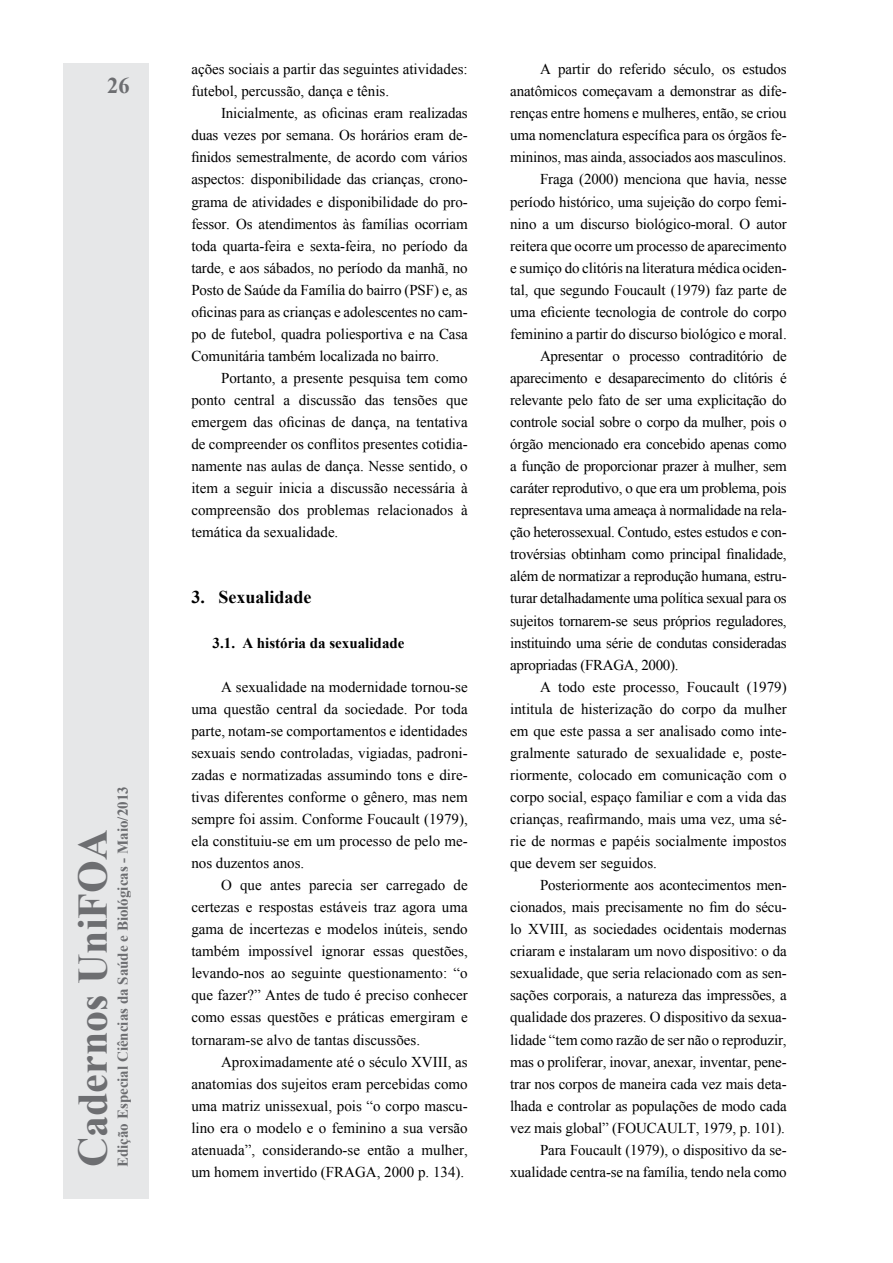
<style>
.page{position:relative;width:893px;height:1263px;background:#fff}
.page>*{position:absolute;margin:0;border:0;box-sizing:border-box;transform-origin:0 0}
.t1{font:700 42px "Times New Roman";color:#6d6e71}
.t2{font:700 22.5px "Times New Roman";color:#6d6e71}
.t3{font:700 18px "Times New Roman";color:#000}
.t4{font:15px/22px "Times New Roman";letter-spacing:-.01em;color:#000;text-align:justify}
.t5{font:700 15px "Times New Roman";color:#6d6e71}
.t6{font:700 15px "Times New Roman";color:#000}
</style>
<div class="page">
<div style="left:64px;top:64px;width:85px;height:1135px;background:#e6e7e8"></div>
<h2 class="t2" style="left:107px;top:70px;width:24px">26</h2>
<h1 class="t1" style="left:64px;top:1167px;width:339px;rotate:-90deg">Cadernos UniFOA</h1>
<p class="t5" style="left:113px;top:1167px;width:382px;rotate:-90deg">Edição Especial Ciências da Saúde e Biológicas - Maio/2013</p>
<p class="t4" style="left:191px;top:58px;width:278px">ações sociais a partir das seguintes atividades: futebol, percussão, dança e tênis.</p>
<p class="t4" style="left:191px;top:102px;width:278px;text-indent:30px">Inicialmente, as oficinas eram realizadas duas vezes por semana. Os horários eram de&shy;finidos semestralmente, de acordo com vários aspectos: disponibilidade das crianças, crono&shy;grama de atividades e disponibilidade do pro&shy;fessor. Os atendimentos às famílias ocorriam toda quarta-feira e sexta-feira, no período da tarde, e aos sábados, no período da manhã, no Posto de Saúde da Família do bairro (PSF) e, as oficinas para as crianças e adolescentes no cam&shy;po de futebol, quadra poliesportiva e na Casa Comunitária também localizada no bairro.</p>
<p class="t4" style="left:191px;top:367px;width:278px;text-indent:30px">Portanto, a presente pesquisa tem como ponto central a discussão das tensões que emergem das oficinas de dança, na tentativa de compreender os conflitos presentes cotidia&shy;namente nas aulas de dança. Nesse sentido, o item a seguir inicia a discussão necessária à compreensão dos problemas relacionados à temática da sexualidade.</p>
<p class="t3" style="left:191px;top:585px;width:122px">3. Sexualidade</p>
<p class="t6" style="left:213px;top:632px;width:193px">3.1. A história da sexualidade</p>
<p class="t4" style="left:191px;top:675px;width:278px;text-indent:30px">A sexualidade na modernidade tornou-se uma questão central da sociedade. Por toda parte, notam-se comportamentos e identidades sexuais sendo controladas, vigiadas, padroni&shy;zadas e normatizadas assumindo tons e dire&shy;tivas diferentes conforme o gênero, mas nem sempre foi assim. Conforme Foucault (1979), ela constituiu-se em um processo de pelo me&shy;nos duzentos anos.</p>
<p class="t4" style="left:191px;top:874px;width:278px;text-indent:30px">O que antes parecia ser carregado de certezas e respostas estáveis traz agora uma gama de incertezas e modelos inúteis, sendo também impossível ignorar essas questões, levando-nos ao seguinte questionamento: “o que fazer?” Antes de tudo é preciso conhecer como essas questões e práticas emergiram e tornaram-se alvo de tantas discussões.</p>
<p class="t4" style="left:191px;top:1050px;width:278px;text-indent:30px">Aproximadamente até o século XVIII, as anatomias dos sujeitos eram percebidas como uma matriz unissexual, pois “o corpo mascu&shy;lino era o modelo e o feminino a sua versão atenuada”, considerando-se então a mulher, um homem invertido (FRAGA, 2000 p. 134).</p>
<p class="t4" style="left:540px;top:58px;width:248px">A partir do referido século, os estudos</p>
<p class="t4" style="left:510px;top:80px;width:278px">anatômicos começavam a demonstrar as dife-</p>
<p class="t4" style="left:510px;top:102px;width:278px">renças entre homens e mulheres, então, se criou</p>
<p class="t4" style="left:510px;top:124px;width:278px">uma nomenclatura específica para os órgãos fe-</p>
<p class="t4" style="left:510px;top:146px;width:278px">mininos, mas ainda, associados aos masculinos.</p>
<p class="t4" style="left:540px;top:168px;width:248px">Fraga (2000) menciona que havia, nesse</p>
<p class="t4" style="left:510px;top:190px;width:278px">período histórico, uma sujeição do corpo femi-</p>
<p class="t4" style="left:510px;top:212px;width:278px">nino a um discurso biológico-moral. O autor</p>
<p class="t4" style="left:510px;top:234px;width:278px">reitera que ocorre um processo de aparecimento</p>
<p class="t4" style="left:510px;top:256px;width:278px">e sumiço do clitóris na literatura médica ociden-</p>
<p class="t4" style="left:510px;top:278px;width:278px">tal, que segundo Foucault (1979) faz parte de</p>
<p class="t4" style="left:510px;top:300px;width:278px">uma eficiente tecnologia de controle do corpo</p>
<p class="t4" style="left:510px;top:323px;width:278px">feminino a partir do discurso biológico e moral.</p>
<p class="t4" style="left:540px;top:345px;width:248px">Apresentar o processo contraditório de</p>
<p class="t4" style="left:510px;top:367px;width:278px">aparecimento e desaparecimento do clitóris é</p>
<p class="t4" style="left:510px;top:389px;width:278px">relevante pelo fato de ser uma explicitação do</p>
<p class="t4" style="left:510px;top:411px;width:278px">controle social sobre o corpo da mulher, pois o</p>
<p class="t4" style="left:510px;top:433px;width:278px">órgão mencionado era concebido apenas como</p>
<p class="t4" style="left:510px;top:455px;width:278px">a função de proporcionar prazer à mulher, sem</p>
<p class="t4" style="left:510px;top:477px;width:278px">caráter reprodutivo, o que era um problema, pois</p>
<p class="t4" style="left:510px;top:499px;width:278px">representava uma ameaça à normalidade na rela-</p>
<p class="t4" style="left:510px;top:521px;width:278px">ção heterossexual. Contudo, estes estudos e con-</p>
<p class="t4" style="left:510px;top:543px;width:278px">trovérsias obtinham como principal finalidade,</p>
<p class="t4" style="left:510px;top:565px;width:278px">além de normatizar a reprodução humana, estru-</p>
<p class="t4" style="left:510px;top:587px;width:278px">turar detalhadamente uma política sexual para os</p>
<p class="t4" style="left:510px;top:609px;width:278px">sujeitos tornarem-se seus próprios reguladores,</p>
<p class="t4" style="left:510px;top:631px;width:278px">instituindo uma série de condutas consideradas</p>
<p class="t4" style="left:510px;top:653px;width:170px">apropriadas (FRAGA, 2000).</p>
<p class="t4" style="left:540px;top:675px;width:248px">A todo este processo, Foucault (1979)</p>
<p class="t4" style="left:510px;top:697px;width:278px">intitula de histerização do corpo da mulher</p>
<p class="t4" style="left:510px;top:719px;width:278px">em que este passa a ser analisado como inte-</p>
<p class="t4" style="left:510px;top:741px;width:278px">gralmente saturado de sexualidade e, poste-</p>
<p class="t4" style="left:510px;top:764px;width:278px">riormente, colocado em comunicação com o</p>
<p class="t4" style="left:510px;top:786px;width:278px">corpo social, espaço familiar e com a vida das</p>
<p class="t4" style="left:510px;top:808px;width:278px">crianças, reafirmando, mais uma vez, uma sé-</p>
<p class="t4" style="left:510px;top:830px;width:278px">rie de normas e papéis socialmente impostos</p>
<p class="t4" style="left:510px;top:852px;width:148px">que devem ser seguidos.</p>
<p class="t4" style="left:540px;top:874px;width:248px">Posteriormente aos acontecimentos men-</p>
<p class="t4" style="left:510px;top:896px;width:278px">cionados, mais precisamente no fim do sécu-</p>
<p class="t4" style="left:510px;top:918px;width:278px">lo XVIII, as sociedades ocidentais modernas</p>
<p class="t4" style="left:510px;top:940px;width:278px">criaram e instalaram um novo dispositivo: o da</p>
<p class="t4" style="left:510px;top:962px;width:278px">sexualidade, que seria relacionado com as sen-</p>
<p class="t4" style="left:510px;top:984px;width:278px">sações corporais, a natureza das impressões, a</p>
<p class="t4" style="left:510px;top:1006px;width:278px">qualidade dos prazeres. O dispositivo da sexua-</p>
<p class="t4" style="left:510px;top:1028px;width:278px">lidade “tem como razão de ser não o reproduzir,</p>
<p class="t4" style="left:510px;top:1050px;width:278px">mas o proliferar, inovar, anexar, inventar, pene-</p>
<p class="t4" style="left:510px;top:1072px;width:278px">trar nos corpos de maneira cada vez mais deta-</p>
<p class="t4" style="left:510px;top:1094px;width:278px">lhada e controlar as populações de modo cada</p>
<p class="t4" style="left:510px;top:1116px;width:276px">vez mais global” (FOUCAULT, 1979, p. 101).</p>
<p class="t4" style="left:540px;top:1138px;width:248px">Para Foucault (1979), o dispositivo da se-</p>
<p class="t4" style="left:510px;top:1160px;width:278px">xualidade centra-se na família, tendo nela como</p>
</div>
